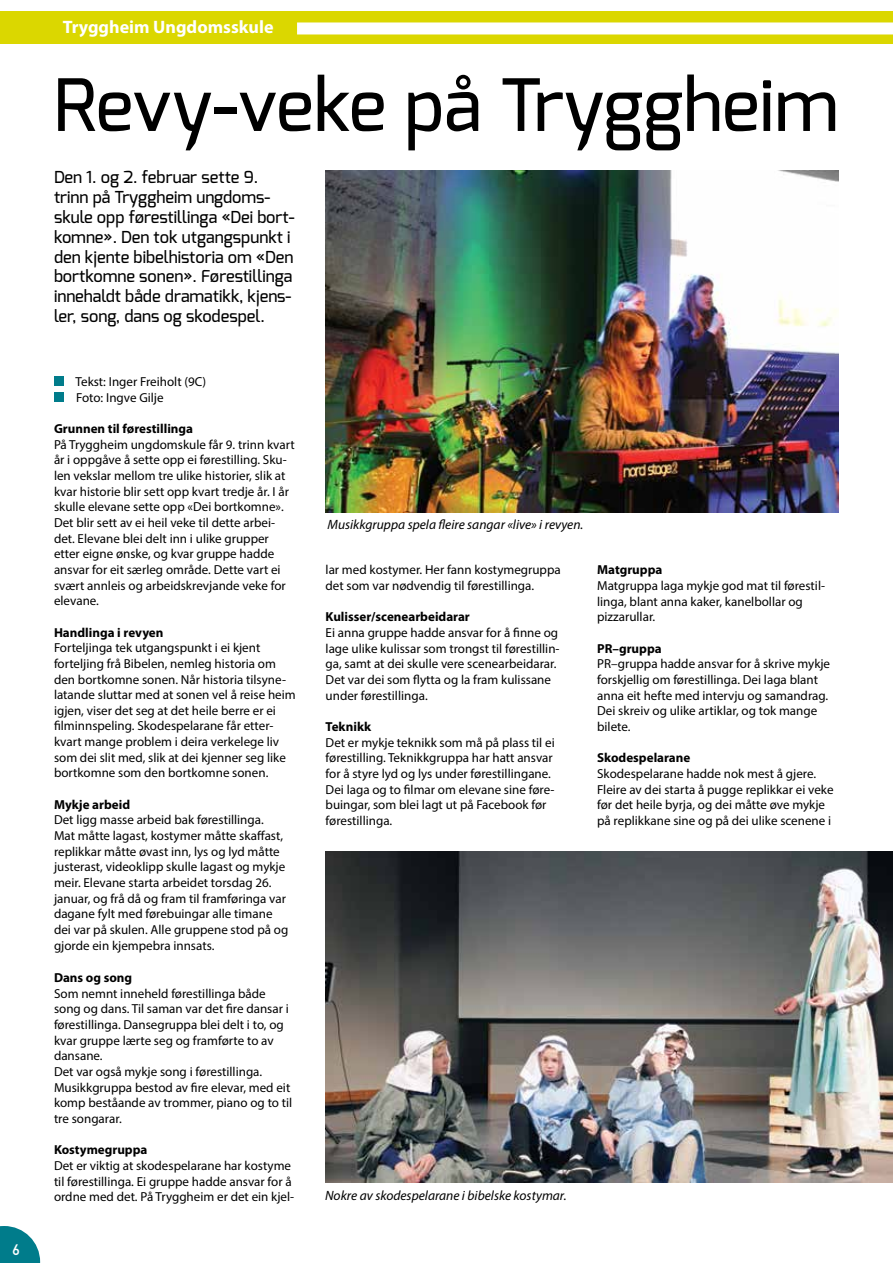
<style>
.page{position:relative;width:893px;height:1263px;background:#fff}
.page>*{position:absolute;margin:0;border:0;box-sizing:border-box;transform-origin:0 0}
.t1{font:500 72px "Exo";color:#000}
.t2{font:700 18px "Myriad Pro";color:#fff}
.t3{font:500 16.5px/19.8px "Exo";color:#000}
.t4{font:15px "DIN Mittelschrift";color:#fff}
.t5{font:italic 13.5px "Myriad Pro";color:#000}
.t6{font:13.05px/15.6px "Myriad Pro";color:#000}
.t7{font:700 13.05px "Myriad Pro";color:#000}
</style>
<div class="page">
<svg style="left:0;top:1226px;width:40px;height:37px"></svg>
<div style="left:0;top:11px;width:893px;height:33px;background:#dbd700"></div>
<div style="left:297px;top:22px;width:596px;height:12px;background:#fff"></div>
<div style="left:54px;top:376px;width:10px;height:10px;background:#007c8b"></div>
<img style="left:325px;top:170px;width:513px;height:342px">
<img style="left:326px;top:851px;width:567px;height:331px">
<div style="left:54px;top:392px;width:10px;height:10px;background:#007c8b"></div>
<p class="t4" style="left:13px;top:1241px;width:9px">6</p>
<h2 class="t2" style="left:63px;top:16px;width:212px">Tryggheim Ungdomsskule</h2>
<h1 class="t1" style="left:54px;top:59px;width:786px">Revy-veke på Tryggheim</h1>
<p class="t3" style="left:54px;top:167px;width:242px">Den 1. og 2. februar sette 9. trinn på Tryggheim ungdoms&shy;skule opp førestillinga «Dei bort&shy;komne». Den tok utgangspunkt i den kjente bibelhistoria om «Den bortkomne sonen». Førestillinga innehaldt både dramatikk, kjens&shy;ler, song, dans og skodespel.</p>
<p class="t6" style="left:76px;top:373px;width:132px">Tekst: Inger Freiholt (9C)<br>Foto: Ingve Gilje</p>
<p class="t7" style="left:54px;top:420px;width:141px">Grunnen til førestillinga</p>
<p class="t6" style="left:54px;top:436px;width:242px">På Tryggheim ungdomskule får 9. trinn kvart år i oppgåve å sette opp ei førestilling. Sku&shy;len vekslar mellom tre ulike historier, slik at kvar historie blir sett opp kvart tredje år. I år skulle elevane sette opp «Dei bortkomne».<br>Det blir sett av ei heil veke til dette arbei&shy;det. Elevane blei delt inn i ulike grupper etter eigne ønske, og kvar gruppe hadde ansvar for eit særleg område. Dette vart ei svært annleis og arbeidskrevjande veke for elevane.</p>
<p class="t7" style="left:54px;top:624px;width:111px">Handlinga i revyen</p>
<p class="t6" style="left:54px;top:640px;width:243px">Forteljinga tek utgangspunkt i ei kjent forteljing frå Bibelen, nemleg historia om den bortkomne sonen. Når historia tilsyne&shy;latande sluttar med at sonen vel å reise heim igjen, viser det seg at det heile berre er ei filminnspeling. Skodespelarane får etter&shy;kvart mange problem i deira verkelege liv som dei slit med, slik at dei kjenner seg like bortkomne som den bortkomne sonen.</p>
<p class="t7" style="left:54px;top:796px;width:78px">Mykje arbeid</p>
<p class="t6" style="left:54px;top:812px;width:236px">Det ligg masse arbeid bak førestillinga.<br>Mat måtte lagast, kostymer måtte skaffast, replikkar måtte øvast inn, lys og lyd måtte justerast, videoklipp skulle lagast og mykje meir. Elevane starta arbeidet torsdag 26. januar, og frå då og fram til framføringa var dagane fylt med førebuingar alle timane dei var på skulen. Alle gruppene stod på og gjorde ein kjempebra innsats.</p>
<p class="t7" style="left:54px;top:969px;width:80px">Dans og song</p>
<p class="t6" style="left:54px;top:985px;width:240px">Som nemnt inneheld førestillinga både song og dans. Til saman var det fire dansar i førestillinga. Dansegruppa blei delt i to, og kvar gruppe lærte seg og framførte to av dansane.<br>Det var også mykje song i førestillinga.<br>Musikkgruppa bestod av fire elevar, med eit komp beståande av trommer, piano og to til tre songarar.</p>
<p class="t7" style="left:54px;top:1141px;width:95px">Kostymegruppa</p>
<p class="t6" style="left:54px;top:1158px;width:242px">Det er viktig at skodespelarane har kostyme til førestillinga. Ei gruppe hadde ansvar for å ordne med det. På Tryggheim er det ein kjel-</p>
<p class="t5" style="left:328px;top:516px;width:257px">Musikkgruppa spela fleire sangar «live» i revyen.</p>
<p class="t6" style="left:326px;top:562px;width:237px">lar med kostymer. Her fann kostymegruppa det som var nødvendig til førestillinga.</p>
<p class="t7" style="left:326px;top:608px;width:146px">Kulisser/scenearbeidarar</p>
<p class="t6" style="left:326px;top:624px;width:235px">Ei anna gruppe hadde ansvar for å finne og lage ulike kulissar som trongst til førestillin&shy;ga, samt at dei skulle vere scenearbeidarar.<br>Det var dei som flytta og la fram kulissane under førestillinga.</p>
<p class="t7" style="left:326px;top:718px;width:47px">Teknikk</p>
<p class="t6" style="left:326px;top:734px;width:231px">Det er mykje teknikk som må på plass til ei førestilling. Teknikkgruppa har hatt ansvar for å styre lyd og lys under førestillingane.<br>Dei laga og to filmar om elevane sine føre&shy;buingar, som blei lagt ut på Facebook før førestillinga.</p>
<p class="t7" style="left:597px;top:561px;width:67px">Matgruppa</p>
<p class="t6" style="left:597px;top:578px;width:229px">Matgruppa laga mykje god mat til førestil&shy;linga, blant anna kaker, kanelbollar og pizzarullar.</p>
<p class="t7" style="left:597px;top:640px;width:66px">PR–gruppa</p>
<p class="t6" style="left:597px;top:656px;width:234px">PR–gruppa hadde ansvar for å skrive mykje forskjellig om førestillinga. Dei laga blant anna eit hefte med intervju og samandrag.<br>Dei skreiv og ulike artiklar, og tok mange bilete.</p>
<p class="t7" style="left:597px;top:749px;width:95px">Skodespelarane</p>
<p class="t6" style="left:597px;top:765px;width:238px">Skodespelarane hadde nok mest å gjere.<br>Fleire av dei starta å pugge replikkar ei veke før det heile byrja, og dei måtte øve mykje på replikkane sine og på dei ulike scenene i</p>
<p class="t5" style="left:325px;top:1187px;width:243px">Nokre av skodespelarane i bibelske kostymar.</p>
</div>
